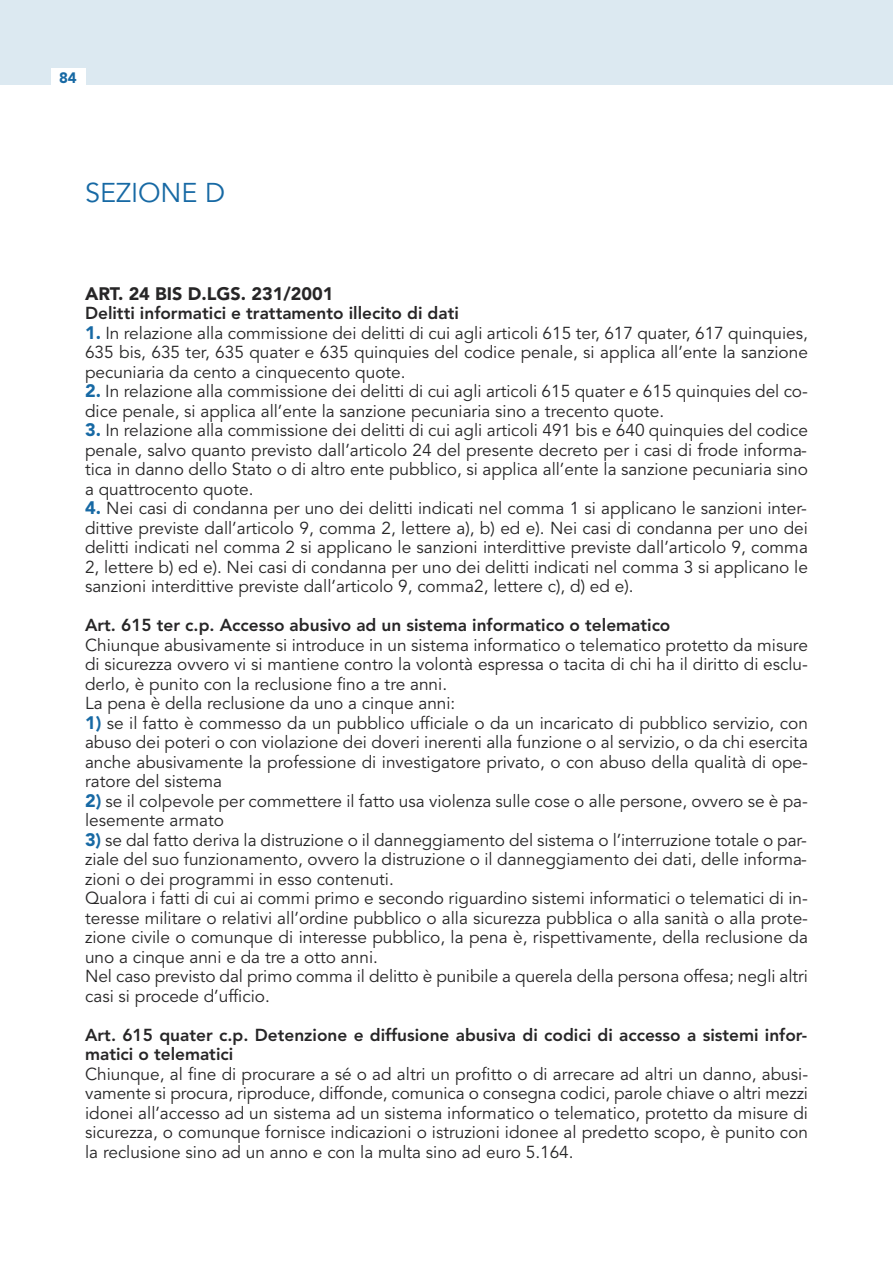
<style>
.page{position:relative;width:893px;height:1263px;background:#fff}
.page>*{position:absolute;margin:0;border:0;box-sizing:border-box;transform-origin:0 0}
.t1{font:27px "Avenir";color:#1769a4}
.t2{font:900 18px "Avenir";color:#272627}
.t3{font:17.25px/19.5px "Avenir";color:#272627;text-align:justify}
.t4{font:800 17.25px/19.5px "Avenir";color:#272627}
.t5{font:900 15px "Avenir";color:#1769a4}
.s1{font-weight:900;font-size:18px;color:#1769a4}
</style>
<div class="page">
<div style="left:0;top:0;width:893px;height:85px;background:#dce9f1"></div>
<div style="left:51px;top:68px;width:34px;height:26px;background:#fff"></div>
<p class="t5" style="left:59px;top:72px;width:19px">84</p>
<h1 class="t1" style="left:85px;top:182px;width:142px">SEZIONE D</h1>
<p class="t2" style="left:85px;top:286px;width:250px">ART. 24 BIS D.LGS. 231/2001</p>
<p class="t4" style="left:85px;top:305px;width:375px">Delitti informatici e trattamento illecito di dati</p>
<p class="t3" style="left:85px;top:324px;width:724px"><span class="s1">1.</span> In relazione alla commissione dei delitti di cui agli articoli 615 ter, 617 quater, 617 quinquies, 635 bis, 635 ter, 635 quater e 635 quinquies del codice penale, si applica all’ente la sanzione pecuniaria da cento a cinquecento quote.</p>
<p class="t3" style="left:85px;top:383px;width:724px"><span class="s1">2.</span> In relazione alla commissione dei delitti di cui agli articoli 615 quater e 615 quinquies del co&shy;dice penale, si applica all’ente la sanzione pecuniaria sino a trecento quote.</p>
<p class="t3" style="left:85px;top:422px;width:724px"><span class="s1">3.</span> In relazione alla commissione dei delitti di cui agli articoli 491 bis e 640 quinquies del codice penale, salvo quanto previsto dall’articolo 24 del presente decreto per i casi di frode informa&shy;tica in danno dello Stato o di altro ente pubblico, si applica all’ente la sanzione pecuniaria sino a quattrocento quote.</p>
<p class="t3" style="left:85px;top:500px;width:724px"><span class="s1">4.</span> Nei casi di condanna per uno dei delitti indicati nel comma 1 si applicano le sanzioni inter&shy;dittive previste dall’articolo 9, comma 2, lettere a), b) ed e). Nei casi di condanna per uno dei delitti indicati nel comma 2 si applicano le sanzioni interdittive previste dall’articolo 9, comma 2, lettere b) ed e). Nei casi di condanna per uno dei delitti indicati nel comma 3 si applicano le sanzioni interdittive previste dall’articolo 9, comma2, lettere c), d) ed e).</p>
<p class="t4" style="left:85px;top:617px;width:587px">Art. 615 ter c.p. Accesso abusivo ad un sistema informatico o telematico</p>
<p class="t3" style="left:85px;top:636px;width:724px;text-align:left">Chiunque abusivamente si introduce in un sistema informatico o telematico protetto da misure di sicurezza ovvero vi si mantiene contro la volontà espressa o tacita di chi ha il diritto di esclu&shy;derlo, è punito con la reclusione fino a tre anni.<br>La pena è della reclusione da uno a cinque anni:</p>
<p class="t3" style="left:85px;top:714px;width:724px"><span class="s1">1)</span> se il fatto è commesso da un pubblico ufficiale o da un incaricato di pubblico servizio, con abuso dei poteri o con violazione dei doveri inerenti alla funzione o al servizio, o da chi esercita anche abusivamente la professione di investigatore privato, o con abuso della qualità di ope&shy;ratore del sistema</p>
<p class="t3" style="left:85px;top:792px;width:724px"><span class="s1">2)</span> se il colpevole per commettere il fatto usa violenza sulle cose o alle persone, ovvero se è pa&shy;lesemente armato</p>
<p class="t3" style="left:85px;top:831px;width:724px;text-align:left"><span class="s1">3)</span> se dal fatto deriva la distruzione o il danneggiamento del sistema o l’interruzione totale o par&shy;ziale del suo funzionamento, ovvero la distruzione o il danneggiamento dei dati, delle informa&shy;zioni o dei programmi in esso contenuti.<br>Qualora i fatti di cui ai commi primo e secondo riguardino sistemi informatici o telematici di in&shy;teresse militare o relativi all’ordine pubblico o alla sicurezza pubblica o alla sanità o alla prote&shy;zione civile o comunque di interesse pubblico, la pena è, rispettivamente, della reclusione da uno a cinque anni e da tre a otto anni.<br>Nel caso previsto dal primo comma il delitto è punibile a querela della persona offesa; negli altri casi si procede d’ufficio.</p>
<p class="t4" style="left:85px;top:1026px;width:723px">Art. 615 quater c.p. Detenzione e diffusione abusiva di codici di accesso a sistemi infor&shy;matici o telematici</p>
<p class="t3" style="left:85px;top:1065px;width:724px">Chiunque, al fine di procurare a sé o ad altri un profitto o di arrecare ad altri un danno, abusi&shy;vamente si procura, riproduce, diffonde, comunica o consegna codici, parole chiave o altri mezzi idonei all’accesso ad un sistema ad un sistema informatico o telematico, protetto da misure di sicurezza, o comunque fornisce indicazioni o istruzioni idonee al predetto scopo, è punito con la reclusione sino ad un anno e con la multa sino ad euro 5.164.</p>
</div>
